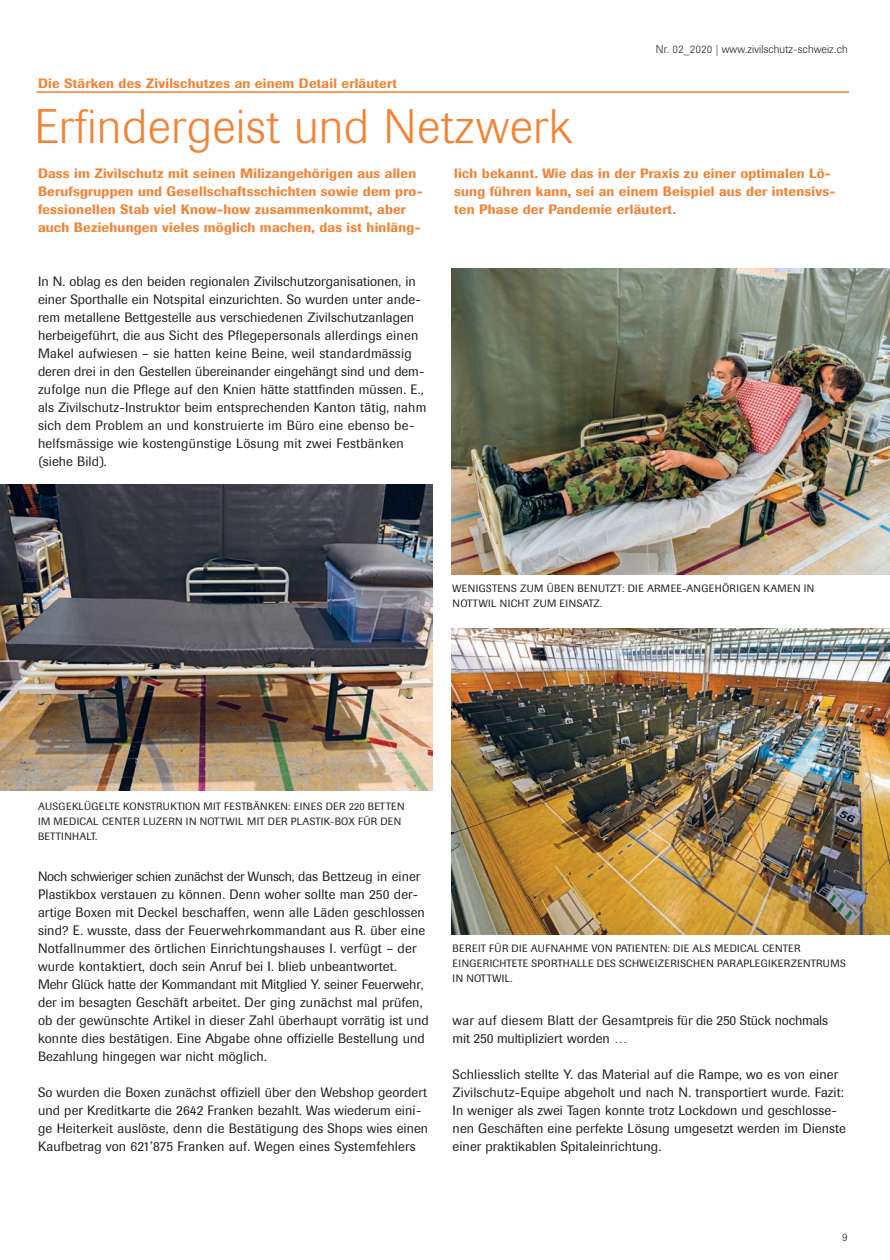
<style>
.page{position:relative;width:890px;height:1260px;background:#fff}
.page>*{position:absolute;margin:0;border:0;box-sizing:border-box;transform-origin:0 0}
.t1{font:300 48px "Berthold Imago BQ";letter-spacing:.015em;color:#f48232}
.t2{font:13.5px/18px "Berthold Imago BQ";letter-spacing:.005em;color:#231f20}
.t3{font:500 13.5px/18px "Berthold Imago BQ";letter-spacing:.02em;color:#f48232}
.t4{font:13.35px "Berthold Imago BQ";letter-spacing:-.02em;color:#231f20}
.t5{font:300 11.25px "Berthold Imago BQ";letter-spacing:.01em;color:#231f20}
.t6{font:10.5px/15px "Berthold Imago BQ";letter-spacing:.025em;color:#231f20}
.t7{font:10.5px/15px "Berthold Imago BQ";letter-spacing:.045em;color:#231f20}
.s1{font-size:13.5px}
</style>
<div class="page">
<img style="left:0;top:91px;width:889px;height:844px">
<p class="t3" style="left:38px;top:75px;width:360px">Die Stärken des Zivilschutzes an einem Detail erläutert</p>
<p class="t5" style="left:655px;top:43px;width:193px">Nr. 02_2020 | www.zivilschutz-schweiz.ch</p>
<h1 class="t1" style="left:34px;top:100px;width:538px">Erfindergeist und Netzwerk</h1>
<p class="t3" style="left:38px;top:165px;width:386px">Dass im Zivilschutz mit seinen Milizangehörigen aus allen Berufsgruppen und Gesellschaftsschichten sowie dem pro&shy;fessionellen Stab viel Know-how zusammenkommt, aber auch Beziehungen vieles möglich machen, das ist hinläng-</p>
<p class="t3" style="left:454px;top:165px;width:382px">lich bekannt. Wie das in der Praxis zu einer optimalen Lö&shy;sung führen kann, sei an einem Beispiel aus der intensivs&shy;ten Phase der Pandemie erläutert.</p>
<p class="t2" style="left:38px;top:273px;width:390px">In N. oblag es den beiden regionalen Zivilschutzorganisationen, in einer Sporthalle ein Notspital einzurichten. So wurden unter ande&shy;rem metallene Bettgestelle aus verschiedenen Zivilschutzanlagen herbeigeführt, die aus Sicht des Pflegepersonals allerdings einen Makel aufwiesen – sie hatten keine Beine, weil standardmässig deren drei in den Gestellen übereinander eingehängt sind und dem&shy;zufolge nun die Pflege auf den Knien hätte stattfinden müssen. E., als Zivilschutz-Instruktor beim entsprechenden Kanton tätig, nahm sich dem Problem an und konstruierte im Büro eine ebenso be&shy;helfsmässige wie kostengünstige Lösung mit zwei Festbänken (siehe Bild).</p>
<p class="t7" style="left:452px;top:581px;width:363px">WENIGSTENS ZUM ÜBEN BENUTZT: DIE ARMEE-ANGEHÖRIGEN KAMEN IN<br>NOTTWIL NICHT ZUM EINSATZ.</p>
<p class="t6" style="left:38px;top:798px;width:368px">AUSGEKLÜGELTE KONSTRUKTION MIT FESTBÄNKEN: EINES DER 220 BETTEN<br>IM MEDICAL CENTER LUZERN IN NOTTWIL MIT DER PLASTIK-BOX FÜR DEN<br>BETTINHALT.</p>
<p class="t4" style="left:38px;top:868px;width:384px">Noch schwieriger schien zunächst der Wunsch, <span class="s1">das Bettzeug in einer</span></p>
<p class="t2" style="left:38px;top:885px;width:392px">Plastikbox verstauen zu können. Denn woher sollte man 250 der&shy;artige Boxen mit Deckel beschaffen, wenn alle Läden geschlossen sind? E. wusste, dass der Feuerwehrkommandant aus R. über eine Notfallnummer des örtlichen Einrichtungshauses I. verfügt – der wurde kontaktiert, doch sein Anruf bei I. blieb unbeantwortet.<br>Mehr Glück hatte der Kommandant mit Mitglied Y. seiner Feuerwehr, der im besagten Geschäft arbeitet. Der ging zunächst mal prüfen, ob der gewünschte Artikel in dieser Zahl überhaupt vorrätig ist und konnte dies bestätigen. Eine Abgabe ohne offizielle Bestellung und Bezahlung hingegen war nicht möglich.</p>
<p class="t2" style="left:38px;top:1083px;width:391px">So wurden die Boxen zunächst offiziell über den Webshop geordert und per Kreditkarte die 2642 Franken bezahlt. Was wiederum eini&shy;ge Heiterkeit auslöste, denn die Bestätigung des Shops wies einen Kaufbetrag von 621’875 Franken auf. Wegen eines Systemfehlers</p>
<p class="t6" style="left:452px;top:941px;width:394px">BEREIT FÜR DIE AUFNAHME VON PATIENTEN: DIE ALS MEDICAL CENTER<br>EINGERICHTETE SPORTHALLE DES SCHWEIZERISCHEN PARAPLEGIKERZENTRUMS<br>IN NOTTWIL.</p>
<p class="t2" style="left:452px;top:1011px;width:377px">war auf diesem Blatt der Gesamtpreis für die 250 Stück nochmals mit 250 multipliziert worden …</p>
<p class="t2" style="left:452px;top:1065px;width:394px">Schliesslich stellte Y. das Material auf die Rampe, wo es von einer Zivilschutz-Equipe abgeholt und nach N. transportiert wurde. Fazit:<br>In weniger als zwei Tagen konnte trotz Lockdown und geschlosse&shy;nen Geschäften eine perfekte Lösung umgesetzt werden im Dienste einer praktikablen Spitaleinrichtung.</p>
<p class="t5" style="left:841px;top:1230px;width:7px">9</p>
</div>
